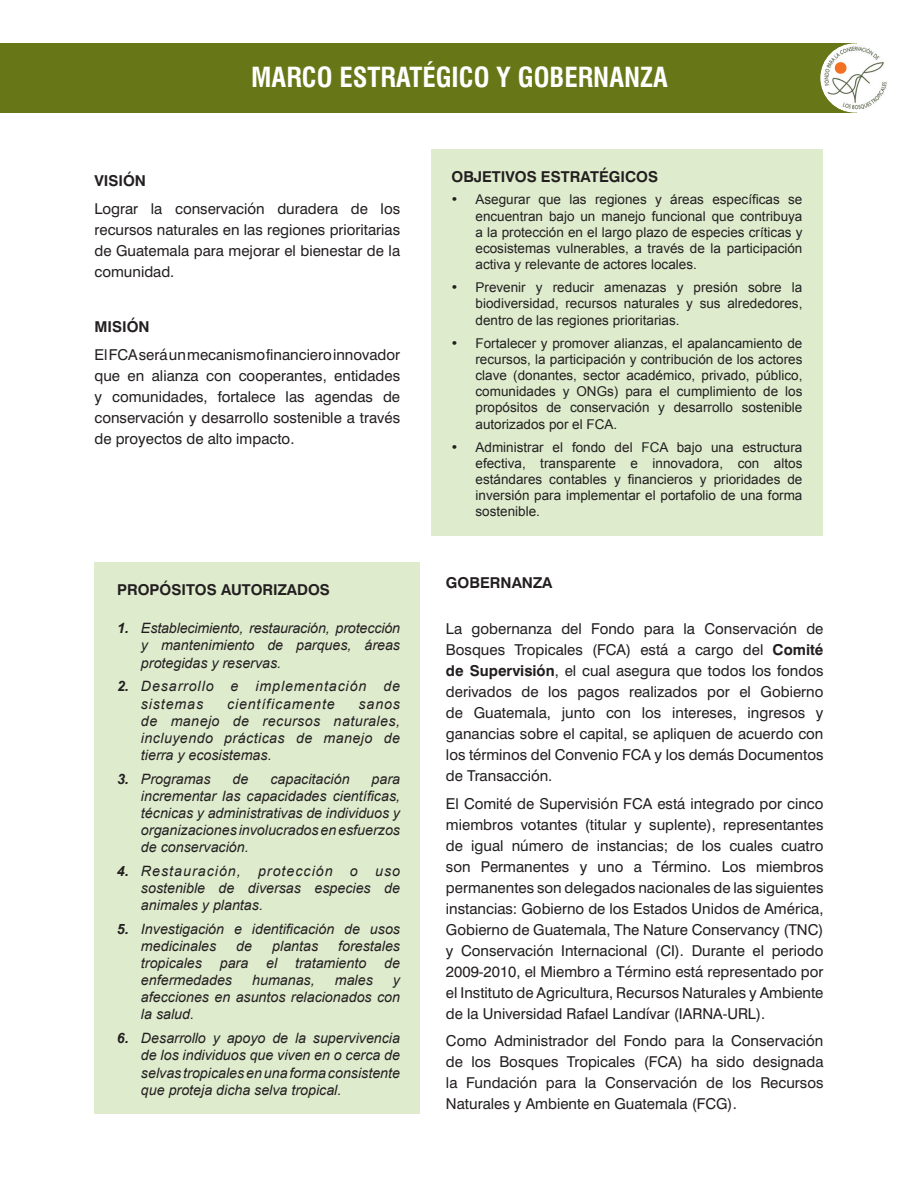
<style>
.page{position:relative;width:918px;height:1188px;background:#fff}
.page>*{position:absolute;margin:0;border:0;box-sizing:border-box;transform-origin:0 0}
.t1{font:700 condensed 27px "Swiss 721 BT";color:#fff}
.t2{font:15px/21px "Swiss 721 BT";color:#231f20;text-align:justify}
.t3{font:700 15px "Swiss 721 BT";color:#231f20}
.t4{font:italic 14.25px/17.1px "Arial";color:#231f20;text-align:justify}
.t5{font:italic 14.25px/17.1px "Arial";letter-spacing:.06em;color:#231f20}
.t6{font:13.5px/16.2px "Arial";color:#231f20;text-align:justify}
.s1{font-weight:700}
</style>
<div class="page">
<div style="left:0;top:43px;width:856px;height:69px;background:#677717"></div>
<img style="left:820px;top:43px;width:70px;height:70px;border-radius:50%">
<div style="left:94px;top:562px;width:326px;height:552px;background:#deebcd"></div>
<div style="left:431px;top:149px;width:392px;height:387px;background:#deebcd"></div>
<h1 class="t1" style="left:251px;top:66px;width:418px">MARCO ESTRATÉGICO Y GOBERNANZA</h1>
<p class="t3" style="left:94px;top:175px;width:53px">VISIÓN</p>
<p class="t2" style="left:94px;top:199px;width:307px">Lograr la conservación duradera de los recursos naturales en las regiones prioritarias de Guatemala para mejorar el bienestar de la comunidad.</p>
<p class="t3" style="left:94px;top:321px;width:57px">MISIÓN</p>
<p class="t2" style="left:94px;top:345px;width:307px">El FCA será un mecanismo financiero innovador que en alianza con cooperantes, entidades y comunidades, fortalece las agendas de conservación y desarrollo sostenible a través de proyectos de alto impacto.</p>
<p class="t3" style="left:117px;top:584px;width:214px">PROPÓSITOS AUTORIZADOS</p>
<p class="t4" style="left:141px;top:620px;width:261px;text-indent:-24px"><span class="s1">1.</span> Establecimiento, restauración, protección y mantenimiento de parques, áreas protegidas y reservas.</p>
<p class="t5" style="left:141px;top:678px;width:261px;text-indent:-24px"><span class="s1">2.</span> Desarrollo e implementación de sistemas</p>
<p class="t5" style="left:227px;top:695px;width:109px">científicamente</p>
<p class="t4" style="left:141px;top:695px;width:261px;text-indent:218px">sanos de manejo de recursos naturales, incluyendo prácticas de manejo de tierra y ecosistemas.</p>
<p class="t4" style="left:117px;top:770px;width:95px"><span class="s1">3.</span> Programas</p>
<p class="t4" style="left:233px;top:770px;width:17px">de</p>
<p class="t4" style="left:270px;top:770px;width:81px">capacitación</p>
<p class="t4" style="left:141px;top:770px;width:261px;text-indent:231px">para incrementar las capacidades científicas, técnicas y administrativas de individuos y organizaciones involucrados en esfuerzos de conservación.</p>
<p class="t4" style="left:141px;top:862px;width:261px;text-indent:-24px"><span class="s1">4.</span> Restauración, protección o uso sostenible de diversas especies de animales y plantas.</p>
<p class="t4" style="left:141px;top:920px;width:261px;text-indent:-24px"><span class="s1">5.</span> Investigación e identificación de usos medicinales</p>
<p class="t4" style="left:236px;top:938px;width:17px">de</p>
<p class="t4" style="left:272px;top:938px;width:47px">plantas</p>
<p class="t4" style="left:338px;top:938px;width:63px">forestales</p>
<p class="t4" style="left:141px;top:955px;width:62px">tropicales</p>
<p class="t4" style="left:220px;top:955px;width:30px">para</p>
<p class="t4" style="left:266px;top:955px;width:13px">el</p>
<p class="t4" style="left:295px;top:955px;width:73px">tratamiento</p>
<p class="t4" style="left:384px;top:955px;width:17px">de</p>
<p class="t4" style="left:141px;top:972px;width:93px">enfermedades</p>
<p class="t4" style="left:252px;top:972px;width:64px">humanas,</p>
<p class="t4" style="left:335px;top:972px;width:40px">males</p>
<p class="t4" style="left:141px;top:972px;width:261px;text-indent:252px">y afecciones en asuntos relacionados con la salud.</p>
<p class="t4" style="left:141px;top:1030px;width:261px;text-indent:-24px"><span class="s1">6.</span> Desarrollo y apoyo de la supervivencia de los individuos que viven en o cerca de selvas tropicales en una forma consistente que proteja dicha selva tropical.</p>
<p class="t3" style="left:452px;top:170px;width:208px">OBJETIVOS ESTRATÉGICOS</p>
<p class="t6" style="left:476px;top:192px;width:329px;text-indent:-24px">• Asegurar que las regiones y áreas específicas se encuentran bajo un manejo funcional que contribuya a la protección en el largo plazo de especies críticas y ecosistemas vulnerables, a través de la participación activa y relevante de actores locales.</p>
<p class="t6" style="left:476px;top:279px;width:328px;text-indent:-24px">• Prevenir y reducir amenazas y presión sobre la biodiversidad, recursos naturales y sus alrededores, dentro de las regiones prioritarias.</p>
<p class="t6" style="left:476px;top:335px;width:328px;text-indent:-24px">• Fortalecer y promover alianzas, el apalancamiento de recursos, la participación y contribución de los actores clave (donantes, sector académico, privado, público, comunidades y ONGs) para el cumplimiento de los propósitos de conservación y desarrollo sostenible autorizados por el FCA.</p>
<p class="t6" style="left:476px;top:439px;width:328px;text-indent:-24px">• Administrar el fondo del FCA bajo una estructura efectiva, transparente e innovadora, con altos estándares contables y financieros y prioridades de inversión para implementar el portafolio de una forma sostenible.</p>
<p class="t3" style="left:446px;top:577px;width:108px">GOBERNANZA</p>
<p class="t2" style="left:446px;top:619px;width:379px">La gobernanza del Fondo para la Conservación de Bosques Tropicales (FCA) está a cargo del <span class="s1">Comité de Supervisión</span>, el cual asegura que todos los fondos derivados de los pagos realizados por el Gobierno de Guatemala, junto con los intereses, ingresos y ganancias sobre el capital, se apliquen de acuerdo con los términos del Convenio FCA y los demás Documentos de Transacción.</p>
<p class="t2" style="left:446px;top:794px;width:379px">El Comité de Supervisión FCA está integrado por cinco miembros votantes (titular y suplente), representantes de igual número de instancias; de los cuales cuatro son Permanentes y uno a Término. Los miembros permanentes son delegados nacionales de las siguientes instancias: Gobierno de los Estados Unidos de América, Gobierno de Guatemala, The Nature Conservancy (TNC) y Conservación Internacional (CI). Durante el periodo 2009-2010, el Miembro a Término está representado por el Instituto de Agricultura, Recursos Naturales y Ambiente de la Universidad Rafael Landívar (IARNA-URL).</p>
<p class="t2" style="left:446px;top:1032px;width:379px">Como Administrador del Fondo para la Conservación de los Bosques Tropicales (FCA) ha sido designada la Fundación para la Conservación de los Recursos Naturales y Ambiente en Guatemala (FCG).</p>
</div>
